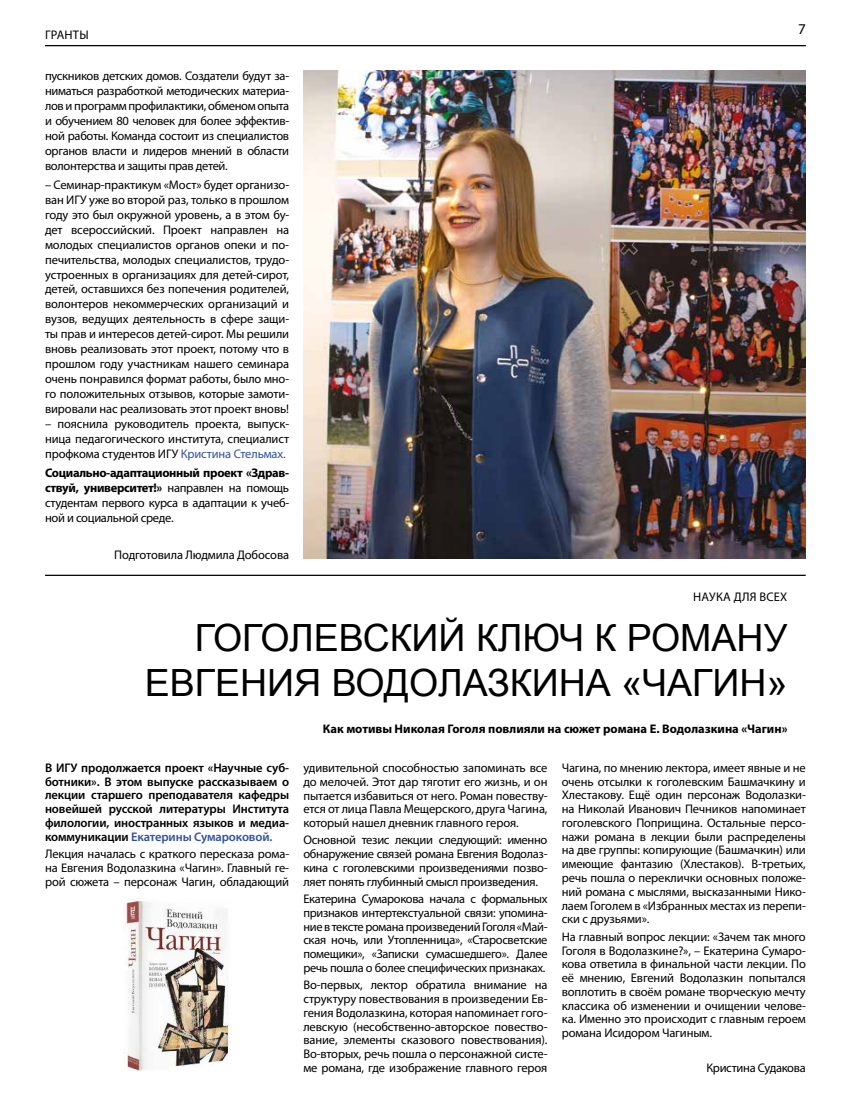
<style>
.page{position:relative;width:851px;height:1117px;background:#fff}
.page>*{position:absolute;margin:0;border:0;box-sizing:border-box;transform-origin:0 0}
.t1{font:37.5px/45px "Arial";color:#000;text-align:right}
.t2{font:15px "Myriad Pro";color:#000}
.t3{font:12.5px/13.8px "Myriad Pro";letter-spacing:-.01em;color:#000;text-align:justify}
.t4{font:600 12.5px/13.8px "Myriad Pro";letter-spacing:-.01em;color:#000;text-align:justify}
.t5{font:700 12.5px "Myriad Pro";color:#000}
.t6{font:12.5px "Myriad Pro";letter-spacing:.02em;color:#000}
.s1{color:#33519f}
.s2{font-weight:700}
</style>
<div class="page">
<hr style="left:45px;top:45px;width:760px;height:1px;background:#000">
<img style="left:123px;top:898px;width:107px;height:173px">
<img style="left:303px;top:71px;width:502px;height:487px">
<hr style="left:45px;top:574px;width:760px;height:2px;background:#000">
<p class="t3" style="left:45px;top:27px;width:45px">ГРАНТЫ</p>
<p class="t3" style="left:45px;top:68px;width:245px;line-height:15px">пускников детских домов. Создатели будут за&shy;ниматься разработкой методических материа&shy;лов и программ профилактики, обменом опыта и обучением 80 человек для более эффектив&shy;ной работы. Команда состоит из специалистов органов власти и лидеров мнений в области волонтерства и защиты прав детей.</p>
<p class="t3" style="left:45px;top:177px;width:246px;line-height:15px">– Семинар-практикум «Мост» будет организо&shy;ван ИГУ уже во второй раз, только в прошлом году это был окружной уровень, а в этом бу&shy;дет всероссийский. Проект направлен на молодых специалистов органов опеки и по&shy;печительства, молодых специалистов, трудо&shy;устроенных в организациях для детей-сирот, детей, оставшихся без попечения родителей, волонтеров некоммерческих организаций и вузов, ведущих деятельность в сфере защи&shy;ты прав и интересов детей-сирот. Мы решили вновь реализовать этот проект, потому что в прошлом году участникам нашего семинара очень понравился формат работы, было мно&shy;го положительных отзывов, которые замоти&shy;вировали нас реализовать этот проект вновь!</p>
<p class="t3" style="left:45px;top:416px;width:245px;line-height:15px">– пояснила руководитель проекта, выпуск&shy;ница педагогического института, специалист профкома студентов ИГУ <span class="s1">Кристина Стельмах.</span></p>
<p class="t3" style="left:45px;top:464px;width:245px;line-height:15px"><span class="s2">Социально-адаптационный проект «Здрав&shy;ствуй, университет!»</span> направлен на помощь студентам первого курса в адаптации к учеб&shy;ной и социальной среде.</p>
<p class="t3" style="left:114px;top:547px;width:176px">Подготовила Людмила Добосова</p>
<p class="t2" style="left:798px;top:20px;width:9px">7</p>
<p class="t6" style="left:693px;top:589px;width:96px">НАУКА ДЛЯ ВСЕХ</p>
<h1 class="t1" style="left:145px;top:615px;width:644px">ГОГОЛЕВСКИЙ КЛЮЧ К РОМАНУ<br>ЕВГЕНИЯ ВОДОЛАЗКИНА «ЧАГИН»</h1>
<p class="t5" style="left:323px;top:720px;width:466px">Как мотивы Николая Гоголя повлияли на сюжет романа Е. Водолазкина «Чагин»</p>
<p class="t4" style="left:45px;top:760px;width:245px">В ИГУ продолжается проект «Научные суб&shy;ботники». В этом выпуске рассказываем о лекции старшего преподавателя кафедры новейшей русской литературы Института филологии, иностранных языков и медиа&shy;коммуникации <span class="s1">Екатерины Сумароковой.</span></p>
<p class="t3" style="left:45px;top:846px;width:245px">Лекция началась с краткого пересказа рома&shy;на Евгения Водолазкина «Чагин». Главный ге&shy;рой сюжета – персонаж Чагин, обладающий</p>
<p class="t3" style="left:303px;top:760px;width:246px">удивительной способностью запоминать все до мелочей. Этот дар тяготит его жизнь, и он пытается избавиться от него. Роман повеству&shy;ется от лица Павла Мещерского, друга Чагина, который нашел дневник главного героя.</p>
<p class="t3" style="left:303px;top:833px;width:245px">Основной тезис лекции следующий: именно обнаружение связей романа Евгения Водолаз&shy;кина с гоголевскими произведениями позво&shy;ляет понять глубинный смысл произведения.</p>
<p class="t3" style="left:303px;top:891px;width:245px">Екатерина Сумарокова начала с формальных признаков интертекстуальной связи: упомина&shy;ние в тексте романа произведений Гоголя «Май&shy;ская ночь, или Утопленница», «Старосветские помещики», «Записки сумасшедшего». Далее речь пошла о более специфических признаках.</p>
<p class="t3" style="left:303px;top:977px;width:245px">Во-первых, лектор обратила внимание на структуру повествования в произведении Ев&shy;гения Водолазкина, которая напоминает гого&shy;левскую (несобственно-авторское повество&shy;вание, элементы сказового повествования).<br>Во-вторых, речь пошла о персонажной систе&shy;ме романа, где изображение главного героя</p>
<p class="t3" style="left:561px;top:760px;width:246px">Чагина, по мнению лектора, имеет явные и не очень отсылки к гоголевским Башмачкину и Хлестакову. Ещё один персонаж Водолазки&shy;на Николай Иванович Печников напоминает гоголевского Поприщина. Остальные персо&shy;нажи романа в лекции были распределены на две группы: копирующие (Башмачкин) или имеющие фантазию (Хлестаков). В-третьих, речь пошла о переклички основных положе&shy;ний романа с мыслями, высказанными Нико&shy;лаем Гоголем в «Избранных местах из перепи&shy;ски с друзьями».</p>
<p class="t3" style="left:561px;top:929px;width:246px">На главный вопрос лекции: «Зачем так много Гоголя в Водолазкине?», – Екатерина Сумаро&shy;кова ответила в финальной части лекции. По её мнению, Евгений Водолазкин попытался воплотить в своём романе творческую мечту классика об изменении и очищении челове&shy;ка. Именно это происходит с главным героем романа Исидором Чагиным.</p>
<p class="t3" style="left:706px;top:1060px;width:101px">Кристина Судакова</p>
</div>
